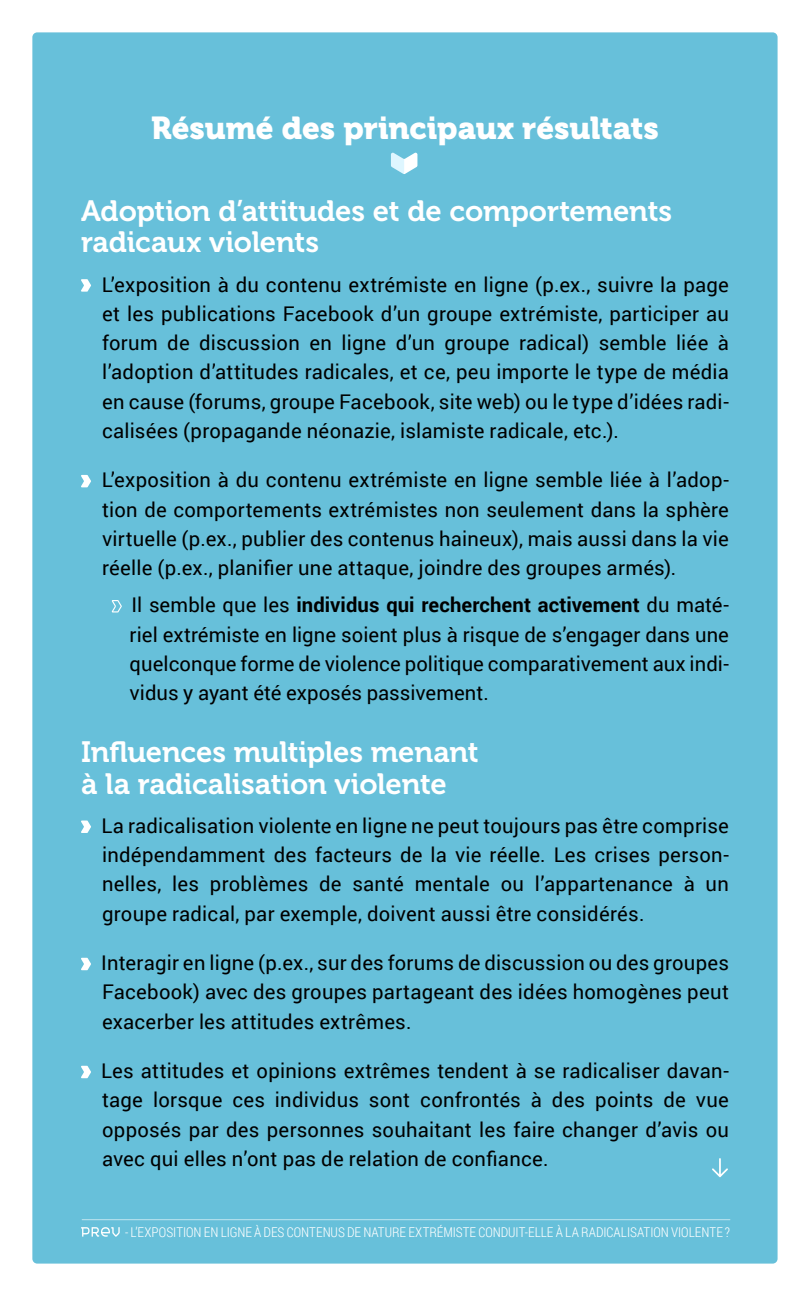
<style>
.page{position:relative;width:810px;height:1296px;background:#fff}
.page>*{position:absolute;margin:0;border:0;box-sizing:border-box;transform-origin:0 0}
.h3_question_test03{font:31.5px "Museo 900";color:#fff}
.h3_sous-titres{font:29.25px/31.5px "Museo 700";letter-spacing:-.005em;color:#fff}
.p_courant_1_liste_n1{font:20.25px/29.2px "Roboto";letter-spacing:.01em;color:#000;text-align:justify}
.p_courant_1_liste_n2{font:20.25px/29.2px "Roboto";color:#000;text-align:justify}
.h3_question_test03-2{font:300 13.5px "Roboto Condensed";color:#fff}
.s1{font-weight:700}
</style>
<div class="page">
<div style="left:32px;top:32px;width:746px;height:1232px;background:#67c0da;border-radius:5px"></div>
<svg style="left:81px;top:279px;width:10px;height:13px"></svg>
<svg style="left:81px;top:475px;width:10px;height:12px"></svg>
<svg style="left:112px;top:600px;width:10px;height:12px"></svg>
<svg style="left:81px;top:821px;width:10px;height:12px"></svg>
<svg style="left:81px;top:958px;width:10px;height:12px"></svg>
<svg style="left:81px;top:1066px;width:10px;height:12px"></svg>
<svg style="left:712px;top:1158px;width:16px;height:19px"></svg>
<svg style="left:391px;top:152px;width:26px;height:22px"></svg>
<svg style="left:81px;top:1227px;width:39px;height:10px"></svg>
<hr style="left:82px;top:1219px;width:648px;height:1px;background:#fff">
<p class="h3_question_test03" style="left:151px;top:110px;width:509px">Résumé des principaux résultats</p>
<p class="h3_sous-titres" style="left:81px;top:195px;width:593px">Adoption d’attitudes et de comportements radicaux violents</p>
<p class="p_courant_1_liste_n1" style="left:102px;top:269px;width:629px">L’exposition à du contenu extrémiste en ligne (p.ex., suivre la page et les publications Facebook d’un groupe extrémiste, participer au forum de discussion en ligne d’un groupe radical) semble liée à l’adoption d’attitudes radicales, et ce, peu importe le type de média en cause (forums, groupe Facebook, site web) ou le type d’idées radi&shy;calisées (propagande néonazie, islamiste radicale, etc.).</p>
<p class="p_courant_1_liste_n1" style="left:102px;top:465px;width:629px">L’exposition à du contenu extrémiste en ligne semble liée à l’adop&shy;tion de comportements extrémistes non seulement dans la sphère virtuelle (p.ex., publier des contenus haineux), mais aussi dans la vie réelle (p.ex., planifier une attaque, joindre des groupes armés).</p>
<p class="p_courant_1_liste_n2" style="left:130px;top:590px;width:601px">Il semble que les <span class="s1">individus qui recherchent activement</span> du maté&shy;riel extrémiste en ligne soient plus à risque de s’engager dans une quelconque forme de violence politique comparativement aux indi&shy;vidus y ayant été exposés passivement.</p>
<p class="h3_sous-titres" style="left:81px;top:737px;width:399px">Influences multiples menant à la radicalisation violente</p>
<p class="p_courant_1_liste_n1" style="left:101px;top:810px;width:629px">La radicalisation violente en ligne ne peut toujours pas être comprise indépendamment des facteurs de la vie réelle. Les crises person&shy;nelles, les problèmes de santé mentale ou l’appartenance à un groupe radical, par exemple, doivent aussi être considérés.</p>
<p class="p_courant_1_liste_n1" style="left:101px;top:948px;width:629px">Interagir en ligne (p.ex., sur des forums de discussion ou des groupes Facebook) avec des groupes partageant des idées homogènes peut exacerber les attitudes extrêmes.</p>
<p class="p_courant_1_liste_n1" style="left:101px;top:1056px;width:629px">Les attitudes et opinions extrêmes tendent à se radicaliser davan&shy;tage lorsque ces individus sont confrontés à des points de vue opposés par des personnes souhaitant les faire changer d’avis ou avec qui elles n’ont pas de relation de confiance.</p>
<p class="h3_question_test03-2" style="left:125px;top:1223px;width:606px">- L’EXPOSITION EN LIGNE À DES CONTENUS DE NATURE EXTRÉMISTE CONDUIT-ELLE À LA RADICALISATION VIOLENTE ?</p>
</div>
